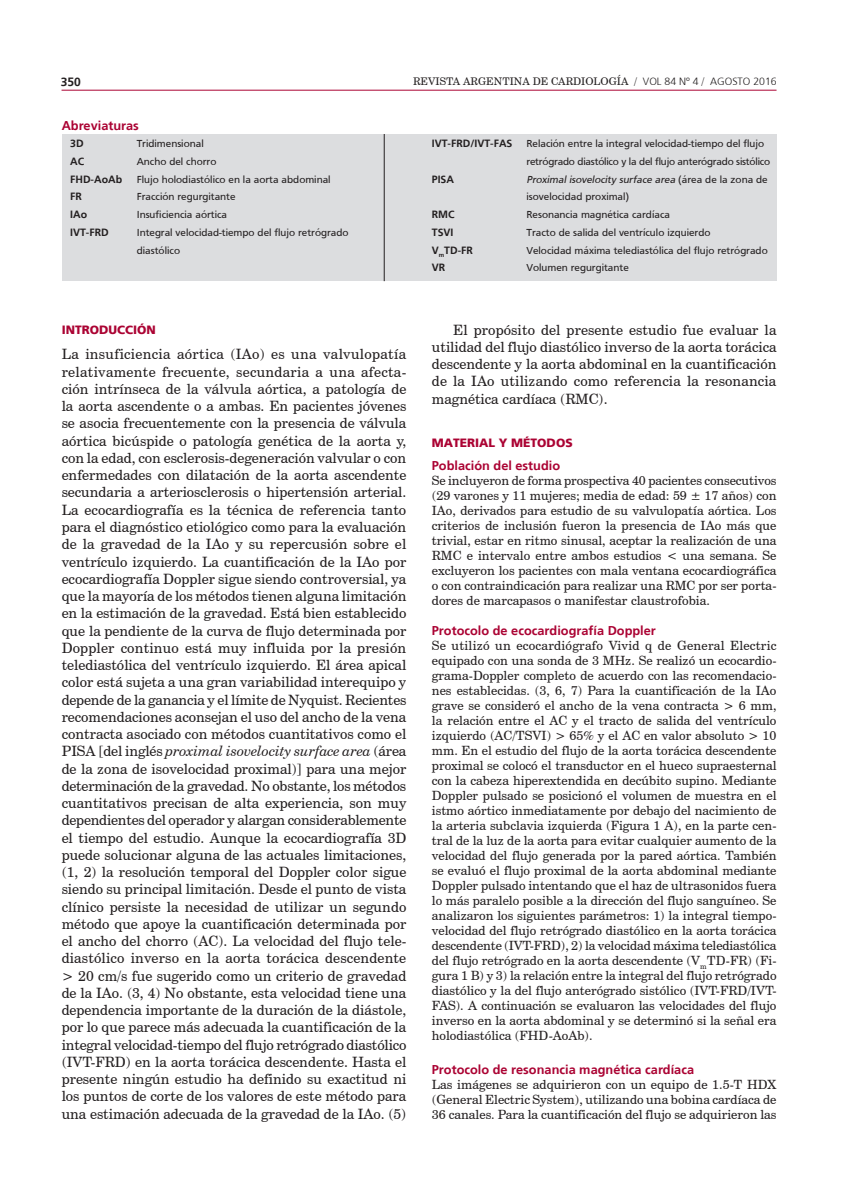
<style>
.page{position:relative;width:851px;height:1191px;background:#fff}
.page>*{position:absolute;margin:0;border:0;box-sizing:border-box;transform-origin:0 0}
.texto1{font:14.25px/17.2px "Century Schoolbook BT";color:#231f20;text-align:justify}
.texto{font:14.25px/17.2px "Century Schoolbook BT";letter-spacing:.01em;color:#231f20;text-align:justify}
.texto3{font:12.75px/15px "Century Schoolbook BT";color:#231f20;text-align:justify}
.subtit2n{font:700 12.75px "Frutiger";color:#ab0333}
.subtit{font:900 12px "Frutiger";color:#ab0333}
.t1{font:700 12px "Frutiger";color:#231f20}
.abreviat{font:10.5px "Frutiger";color:#231f20}
.abreviat-2{font:700 10.5px "Frutiger";color:#231f20}
.abreviat-3{font:10.5px "Frutiger";letter-spacing:-.02em;color:#231f20}
.texto-2{font:10.5px "Century Schoolbook BT";color:#231f20}
.abreviat-4{font:italic 10.5px "Frutiger";color:#231f20}
.s1{font-family:"Frutiger";font-weight:300}
.s2{font-style:italic}
.s3{font-style:normal}
</style>
<div class="page">
<hr style="left:62px;top:90px;width:714px;height:1px;background:#ab0333">
<div style="left:62px;top:134px;width:714px;height:146px;background:#dcdddf"></div>
<hr style="left:384px;top:134px;width:1px;height:147px;background:#231f20">
<p class="t1" style="left:61px;top:75px;width:22px">350</p>
<p class="texto-2" style="left:413px;top:75px;width:365px">REVISTA ARGENTINA DE CARDIOLOGÍA / <span class="s1">VOL 84 Nº 4</span> / <span class="s1">AGOSTO 2016</span></p>
<p class="subtit2n" style="left:62px;top:118px;width:79px">Abreviaturas</p>
<p class="abreviat-2" style="left:70px;top:137px;width:15px">3D</p>
<p class="abreviat" style="left:137px;top:137px;width:68px">Tridimensional</p>
<p class="abreviat-2" style="left:70px;top:155px;width:15px">AC</p>
<p class="abreviat" style="left:137px;top:155px;width:81px">Ancho del chorro</p>
<p class="abreviat-2" style="left:70px;top:173px;width:53px">FHD-AoAb</p>
<p class="abreviat" style="left:137px;top:173px;width:195px">Flujo holodiastólico en la aorta abdominal</p>
<p class="abreviat-2" style="left:70px;top:190px;width:13px">FR</p>
<p class="abreviat" style="left:137px;top:191px;width:100px">Fracción regurgitante</p>
<p class="abreviat-2" style="left:70px;top:208px;width:18px">IAo</p>
<p class="abreviat" style="left:137px;top:209px;width:92px">Insuficiencia aórtica</p>
<p class="abreviat-2" style="left:70px;top:226px;width:40px">IVT-FRD</p>
<p class="abreviat" style="left:137px;top:226px;width:213px">Integral velocidad-tiempo del flujo retrógrado</p>
<p class="abreviat" style="left:137px;top:244px;width:45px">diastólico</p>
<p class="subtit" style="left:62px;top:322px;width:96px">INTRODUCCIÓN</p>
<p class="texto1" style="left:62px;top:345px;width:346px">La insuficiencia aórtica (IAo) es una valvulopatía relativamente frecuente, secundaria a una afecta&shy;ción intrínseca de la válvula aórtica, a patología de la aorta ascendente o a ambas. En pacientes jóvenes se asocia frecuentemente con la presencia de válvula aórtica bicúspide o patología genética de la aorta y, con la edad, con esclerosis-degeneración valvular o con enfermedades con dilatación de la aorta ascendente secundaria a arteriosclerosis o hipertensión arterial.<br>La ecocardiografía es la técnica de referencia tanto para el diagnóstico etiológico como para la evaluación de la gravedad de la IAo y su repercusión sobre el ventrículo izquierdo. La cuantificación de la IAo por ecocardiografía Doppler sigue siendo controversial, ya que la mayoría de los métodos tienen alguna limitación en la estimación de la gravedad. Está bien establecido que la pendiente de la curva de flujo determinada por Doppler continuo está muy influida por la presión telediastólica del ventrículo izquierdo. El área apical color está sujeta a una gran variabilidad interequipo y depende de la ganancia y el límite de Nyquist. Recientes recomendaciones aconsejan el uso del ancho de la vena contracta asociado con métodos cuantitativos como el PISA [del inglés <span class="s2">proximal isovelocity surface area</span> (área de la zona de isovelocidad proximal)] para una mejor determinación de la gravedad. No obstante, los métodos cuantitativos precisan de alta experiencia, son muy dependientes del operador y alargan considerablemente el tiempo del estudio. Aunque la ecocardiografía 3D puede solucionar alguna de las actuales limitaciones, (1, 2) la resolución temporal del Doppler color sigue siendo su principal limitación. Desde el punto de vista clínico persiste la necesidad de utilizar un segundo método que apoye la cuantificación determinada por el ancho del chorro (AC). La velocidad del flujo tele&shy;diastólico inverso en la aorta torácica descendente &gt; 20 cm/s fue sugerido como un criterio de gravedad de la IAo. (3, 4) No obstante, esta velocidad tiene una dependencia importante de la duración de la diástole, por lo que parece más adecuada la cuantificación de la integral velocidad-tiempo del flujo retrógrado diastólico (IVT-FRD) en la aorta torácica descendente. Hasta el presente ningún estudio ha definido su exactitud ni los puntos de corte de los valores de este método para una estimación adecuada de la gravedad de la IAo. (5)</p>
<p class="abreviat-2" style="left:432px;top:137px;width:82px">IVT-FRD/IVT-FAS</p>
<p class="abreviat" style="left:526px;top:137px;width:239px">Relación entre la integral velocidad-tiempo del flujo</p>
<p class="abreviat-3" style="left:526px;top:155px;width:245px">retrógrado diastólico y la del flujo anterógrado sistólico</p>
<p class="abreviat-2" style="left:432px;top:173px;width:24px">PISA</p>
<p class="abreviat-4" style="left:526px;top:173px;width:243px">Proximal isovelocity surface area <span class="s3">( á r e a d e l a z o n a d e</span></p>
<p class="abreviat" style="left:526px;top:191px;width:104px">isovelocidad proximal)</p>
<p class="abreviat-2" style="left:432px;top:208px;width:24px">RMC</p>
<p class="abreviat" style="left:526px;top:209px;width:145px">Resonancia magnética cardíaca</p>
<p class="abreviat-2" style="left:432px;top:226px;width:23px">TSVI</p>
<p class="abreviat" style="left:526px;top:226px;width:186px">Tracto de salida del ventrículo izquierdo</p>
<p class="abreviat-2" style="left:432px;top:244px;width:43px">V<sub>m</sub>TD-FR</p>
<p class="abreviat" style="left:526px;top:244px;width:243px">Velocidad máxima telediastólica del flujo retrógrado</p>
<p class="abreviat-2" style="left:432px;top:262px;width:15px">VR</p>
<p class="abreviat" style="left:526px;top:262px;width:104px">Volumen regurgitante</p>
<p class="texto" style="left:432px;top:321px;width:346px;text-indent:21px">El propósito del presente estudio fue evaluar la utilidad del flujo diastólico inverso de la aorta torácica descendente y la aorta abdominal en la cuantificación de la IAo utilizando como referencia la resonancia magnética cardíaca (RMC).</p>
<p class="subtit" style="left:432px;top:435px;width:142px">MATERIAL Y MÉTODOS</p>
<p class="subtit2n" style="left:432px;top:458px;width:130px">Población del estudio</p>
<p class="texto3" style="left:432px;top:473px;width:346px">Se incluyeron de forma prospectiva 40 pacientes consecutivos (29 varones y 11 mujeres; media de edad: 59 ± 17 años) con IAo, derivados para estudio de su valvulopatía aórtica. Los criterios de inclusión fueron la presencia de IAo más que trivial, estar en ritmo sinusal, aceptar la realización de una RMC e intervalo entre ambos estudios &lt; una semana. Se excluyeron los pacientes con mala ventana ecocardiográfica o con contraindicación para realizar una RMC por ser porta&shy;dores de marcapasos o manifestar claustrofobia.</p>
<p class="subtit2n" style="left:432px;top:623px;width:225px">Protocolo de ecocardiografía Doppler</p>
<p class="texto3" style="left:432px;top:638px;width:346px">Se utilizó un ecocardiógrafo Vivid q de General Electric equipado con una sonda de 3 MHz. Se realizó un ecocardio&shy;grama-Doppler completo de acuerdo con las recomendacio&shy;nes establecidas. (3, 6, 7) Para la cuantificación de la IAo grave se consideró el ancho de la vena contracta &gt; 6 mm, la relación entre el AC y el tracto de salida del ventrículo izquierdo (AC/TSVI) &gt; 65% y el AC en valor absoluto &gt; 10 mm. En el estudio del flujo de la aorta torácica descendente proximal se colocó el transductor en el hueco supraesternal con la cabeza hiperextendida en decúbito supino. Mediante Doppler pulsado se posicionó el volumen de muestra en el istmo aórtico inmediatamente por debajo del nacimiento de la arteria subclavia izquierda (Figura 1 A), en la parte cen&shy;tral de la luz de la aorta para evitar cualquier aumento de la velocidad del flujo generada por la pared aórtica. También se evaluó el flujo proximal de la aorta abdominal mediante Doppler pulsado intentando que el haz de ultrasonidos fuera lo más paralelo posible a la dirección del flujo sanguíneo. Se analizaron los siguientes parámetros: 1) la integral tiempo&shy;velocidad del flujo retrógrado diastólico en la aorta torácica descendente (IVT-FRD), 2) la velocidad máxima telediastólica del flujo retrógrado en la aorta descendente (V<sub>m</sub>TD-FR) (Fi&shy;gura 1 B) y 3) la relación entre la integral del flujo retrógrado diastólico y la del flujo anterógrado sistólico (IVT-FRD/IVT-FAS). A continuación se evaluaron las velocidades del flujo inverso en la aorta abdominal y se determinó si la señal era holodiastólica (FHD-AoAb).</p>
<p class="subtit2n" style="left:432px;top:1061px;width:264px">Protocolo de resonancia magnética cardíaca</p>
<p class="texto3" style="left:432px;top:1076px;width:346px">Las imágenes se adquirieron con un equipo de 1.5-T HDX (General Electric System), utilizando una bobina cardíaca de 36 canales. Para la cuantificación del flujo se adquirieron las</p>
</div>
